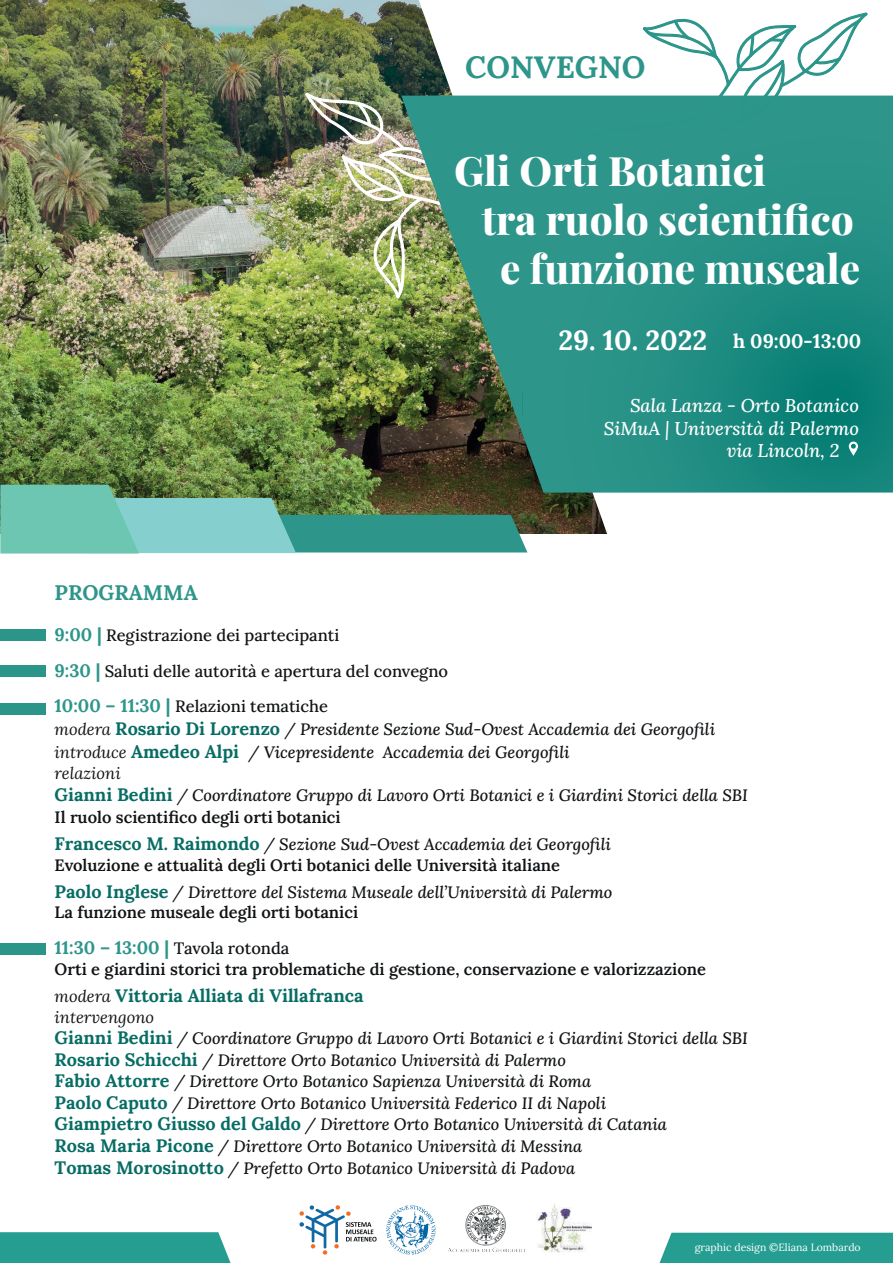
<style>
.page{position:relative;width:893px;height:1263px;background:#fff}
.page>*{position:absolute;margin:0;border:0;box-sizing:border-box;transform-origin:0 0}
.t1{font:800 40.5px "Playfair Display";color:#fff}
.t2{font:700 30.75px "Lora";color:#2d958a}
.t3{font:700 21px "Lora";color:#2d958a}
.t4{font:700 19.5px "Lora";color:#fff}
.t5{font:italic 500 18.45px "Lora";color:#fff}
.t6{font:700 18px "Lora";color:#076d64}
.t7{font:italic 500 16.5px/21.6px "Lora";color:#111416}
.t8{font:600 16.5px/20.7px "Lora";color:#111416}
.t9{font:500 16.5px/35.4px "Lora";color:#111416}
.t10{font:10.5px "Lora";color:#fff}
.s1{font-size:27.6px}
.s2{font-weight:700;font-size:18px;color:#2d958a}
.s3{font-weight:400}
.s4{font-weight:700;font-style:normal;font-size:18px;color:#076d64}
.s5{font-weight:600;font-style:normal}
.s6{font-weight:700;font-size:18px;color:#076d64}
.s7{font-weight:500;font-style:italic}
.s8{font-weight:500}
.s9{font-weight:400;font-style:italic;font-size:16.5px;color:#111416}
</style>
<div class="page">
<img style="left:0;top:0;width:419px;height:485px">
<img style="left:304px;top:92px;width:77px;height:230px">
<img style="left:381px;top:1px;width:512px;height:533px">
<img style="left:401px;top:96px;width:492px;height:397px">
<svg style="left:0;top:485px;width:527px;height:68px;background:#5c9f8b"></svg>
<svg style="left:522px;top:96px;width:371px;height:395px;background:#238e83"></svg>
<svg style="left:849px;top:442px;width:9px;height:14px"></svg>
<svg style="left:299px;top:1205px;width:78px;height:50px"></svg>
<svg style="left:386px;top:1205px;width:49px;height:49px"></svg>
<img style="left:448px;top:1205px;width:77px;height:47px">
<img style="left:537px;top:1204px;width:55px;height:49px">
<div style="left:0;top:1232px;width:231px;height:31px;background:#259e91"></div>
<div style="left:659px;top:1233px;width:234px;height:30px;background:#259e91"></div>
<div style="left:0;top:629px;width:45px;height:12px;background:#2b958a"></div>
<div style="left:0;top:665px;width:45px;height:12px;background:#2b958a"></div>
<div style="left:0;top:703px;width:45px;height:11px;background:#2b958a"></div>
<div style="left:0;top:944px;width:45px;height:11px;background:#2b958a"></div>
<svg style="left:578px;top:1px;width:290px;height:145px"></svg>
<h2 class="t2" style="left:465px;top:44px;width:182px">CONVEGNO</h2>
<h1 class="t1" style="left:454px;top:139px;width:313px">Gli Orti Botanici</h1>
<h1 class="t1" style="left:482px;top:188px;width:373px">tra ruolo scientifico</h1>
<h1 class="t1" style="left:500px;top:237px;width:361px">e funzione museale</h1>
<p class="t4" style="left:558px;top:326px;width:304px"><span class="s1">29. 10. 2022</span> h 09:00-13:00</p>
<p class="t5" style="left:630px;top:393px;width:230px">Sala Lanza - Orto Botanico</p>
<p class="t5" style="left:604px;top:415px;width:256px">SiMuA | Università di Palermo</p>
<p class="t5" style="left:727px;top:437px;width:114px">via Lincoln, 2</p>
<p class="t3" style="left:55px;top:577px;width:145px">PROGRAMMA</p>
<p class="t9" style="left:55px;top:616px;width:395px"><span class="s2">9:00 |</span> Registrazione dei partecipanti<br><span class="s2">9:30 |</span> Saluti delle autorità e apertura del convegno<br><span class="s2">10:00 – 11:30 |</span> Relazioni tematiche</p>
<p class="t7" style="left:55px;top:717px;width:662px;line-height:22.8px"><span class="s3">modera</span> <span class="s4">Rosario Di Lorenzo</span> / Presidente Sezione Sud-Ovest Accademia dei Georgofili <span class="s3">introduce</span> <span class="s4">Amedeo Alpi</span> / Vicepresidente Accademia dei Georgofili</p>
<p class="t7" style="left:55px;top:762px;width:695px"><span class="s3">relazioni<br></span><span class="s4">Gianni Bedini</span> / Coordinatore Gruppo di Lavoro Orti Botanici e i Giardini Storici della SBI<br><span class="s5">Il ruolo scientifico degli orti botanici</span></p>
<p class="t8" style="left:55px;top:833px;width:558px"><span class="s6">Francesco M. Raimondo</span> <span class="s7">/ Sezione Sud-Ovest Accademia dei Georgofili<br></span>Evoluzione e attualità degli Orti botanici delle Università italiane</p>
<p class="t7" style="left:55px;top:881px;width:559px;line-height:20.7px"><span class="s4">Paolo Inglese</span> / Direttore del Sistema Museale dell’Università di Palermo<br><span class="s5">La funzione museale degli orti botanici</span></p>
<p class="t8" style="left:55px;top:937px;width:653px"><span class="s2">11:30 – 13:00 |</span> <span class="s8">Tavola rotonda<br></span>Orti e giardini storici tra problematiche di gestione, conservazione e valorizzazione</p>
<p class="t6" style="left:55px;top:982px;width:311px"><span class="s9">modera</span> Vittoria Alliata di Villafranca</p>
<p class="t7" style="left:55px;top:1005px;width:695px"><span class="s3">intervengono<br></span><span class="s4">Gianni Bedini</span> / Coordinatore Gruppo di Lavoro Orti Botanici e i Giardini Storici della SBI <span class="s4">Rosario Schicchi</span> / Direttore Orto Botanico Università di Palermo<br><span class="s4">Fabio Attorre</span> / Direttore Orto Botanico Sapienza Università di Roma<br><span class="s4">Paolo Caputo</span> / Direttore Orto Botanico Università Federico II di Napoli<br><span class="s4">Giampietro Giusso del Galdo</span> / Direttore Orto Botanico Università di Catania<br><span class="s4">Rosa Maria Picone</span> / Direttore Orto Botanico Università di Messina<br><span class="s4">Tomas Morosinotto</span> / Prefetto Orto Botanico Università di Padova</p>
<p class="t10" style="left:695px;top:1239px;width:167px">graphic design ©Eliana Lombardo</p>
</div>
